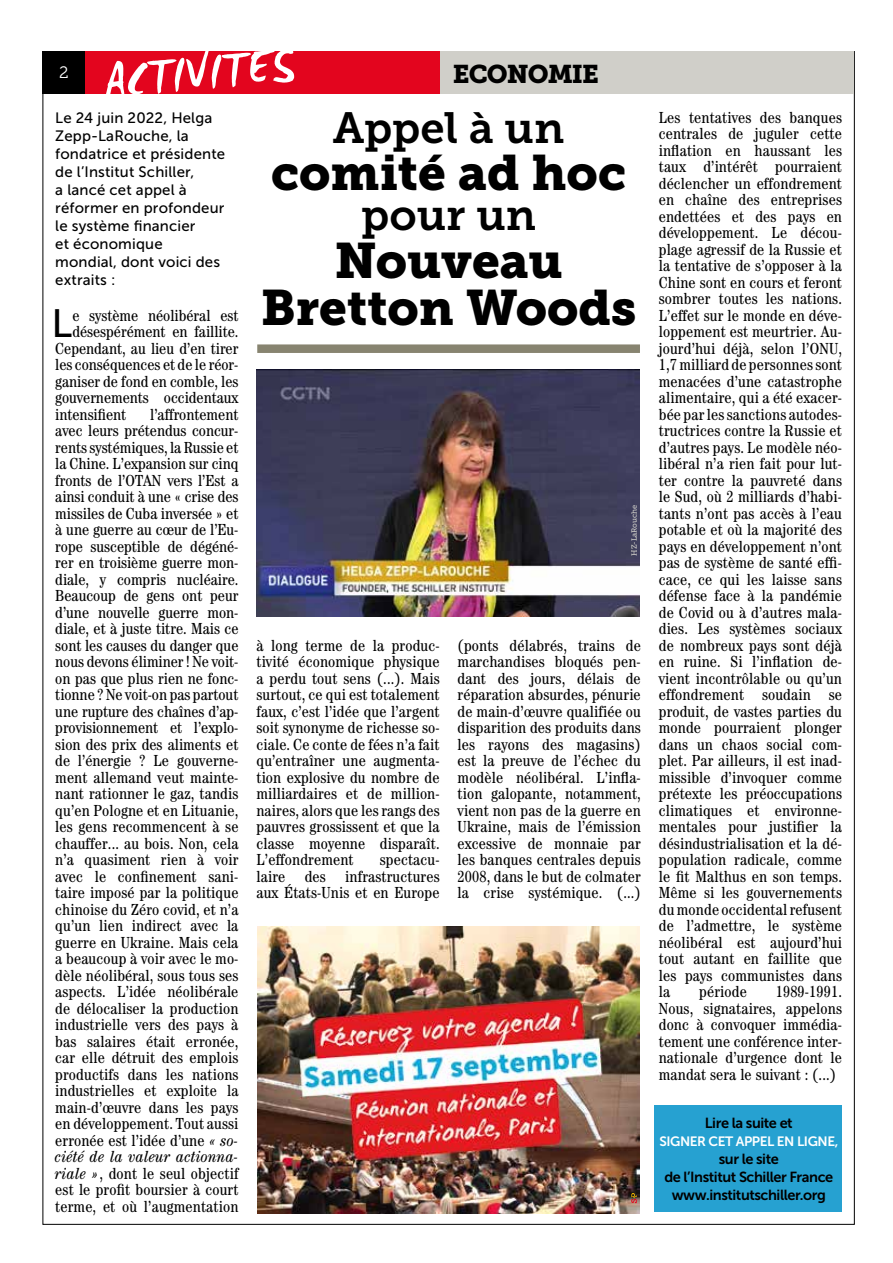
<style>
.page{position:relative;width:893px;height:1263px;background:#fff}
.page>*{position:absolute;margin:0;border:0;box-sizing:border-box;transform-origin:0 0}
.t1{font:54px "WC Mano Negra Bta";color:#fff}
.t2{font:49.5px/46.5px "Museo Slab 900";color:#000;text-align:center}
.t3{font:43.5px "Museo Slab 700";color:#000}
.t4{font:39.45px "Museo Sans 500";color:#000}
.t5{font:25.5px "Museo Slab 900";letter-spacing:-.035em;color:#000}
.t6{font:16.5px "Museo Slab 300";color:#fff}
.t7{font:condensed 16.05px/16.5px "Century Std";letter-spacing:.01em;color:#000;text-align:justify}
.t8{font:15px/18px "Museo Sans 500";letter-spacing:.01em;color:#000}
.t9{font:14.55px/18px "Museo Sans 700";letter-spacing:-.03em;color:#000;text-align:center}
.t10{font:13.5px "Museo Sans 700";letter-spacing:-.03em;color:#fff}
.t11{font:7.5px "Museo Slab 500";color:#d0cfc9}
.s1{font-style:italic}
</style>
<div class="page">
<div style="left:43px;top:51px;width:42px;height:43px;background:#000"></div>
<div style="left:85px;top:51px;width:355px;height:43px;background:#e3051e"></div>
<div style="left:440px;top:51px;width:414px;height:43px;background:#d0cfc9"></div>
<img style="left:257px;top:927px;width:383px;height:287px">
<div style="left:257px;top:344px;width:383px;height:9px;background:#878470"></div>
<img style="left:257px;top:370px;width:383px;height:247px">
<div style="left:655px;top:1106px;width:187px;height:106px;background:#26a1d1"></div>
<svg style="left:631px;top:1193px;width:6px;height:10px"></svg>
<p class="t6" style="left:59px;top:64px;width:11px">2</p>
<h1 class="t1" style="left:101px;top:48px;width:193px;rotate:-5deg">ACTIVITÉS</h1>
<h1 class="t1" style="left:98px;top:48px;width:210px;rotate:-5deg">RUBR QUE</h1>
<h3 class="t5" style="left:453px;top:59px;width:148px">ECONOMIE</h3>
<p class="t8" style="left:55px;top:109px;width:171px">Le 24 juin 2022, Helga<br>Zepp-LaRouche, la fondatrice et présidente de l’Institut Schiller,<br>a lancé cet appel à réformer en profondeur le système financier<br>et économique mondial, dont voici des extraits :</p>
<h3 class="t4" style="left:51px;top:302px;width:22px">L</h3>
<p class="t7" style="left:72px;top:307px;width:168px">e système néolibéral est</p>
<p class="t7" style="left:72px;top:323px;width:168px">désespérément en faillite.</p>
<p class="t7" style="left:55px;top:340px;width:185px">Cependant, au lieu d’en tirer</p>
<p class="t7" style="left:55px;top:356px;width:185px">les conséquences et de le réor-</p>
<p class="t7" style="left:55px;top:373px;width:185px">ganiser de fond en comble, les</p>
<p class="t7" style="left:55px;top:389px;width:185px">gouvernements occidentaux</p>
<p class="t7" style="left:55px;top:406px;width:73px">intensifient</p>
<p class="t7" style="left:55px;top:406px;width:185px;text-indent:95px">l’affrontement avec leurs prétendus concur&shy;rents systémiques, la Russie et la Chine. L’expansion sur cinq fronts de l’OTAN vers l’Est a ainsi conduit à une « crise des missiles de Cuba inversée » et à une guerre au cœur de l’Eu&shy;rope susceptible de dégéné&shy;rer en troisième guerre mon&shy;diale, y compris nucléaire.<br>Beaucoup de gens ont peur d’une nouvelle guerre mon&shy;diale, et à juste titre. Mais ce sont les causes du danger que nous devons éliminer ! Ne voit&shy;on pas que plus rien ne fonc&shy;tionne ? Ne voit-on pas partout une rupture des chaînes d’ap&shy;provisionnement et l’explo&shy;sion des prix des aliments et de l’énergie ? Le gouverne&shy;ment allemand veut mainte&shy;nant rationner le gaz, tandis qu’en Pologne et en Lituanie, les gens recommencent à se chauffer... au bois. Non, cela n’a quasiment rien à voir avec le confinement sani&shy;taire imposé par la politique chinoise du Zéro covid, et n’a qu’un lien indirect avec la guerre en Ukraine. Mais cela a beaucoup à voir avec le mo&shy;dèle néolibéral, sous tous ses aspects. L’idée néolibérale de délocaliser la production industrielle vers des pays à bas salaires était erronée, car elle détruit des emplois productifs dans les nations industrielles et exploite la main-d’œuvre dans les pays en développement. Tout aussi erronée est l’idée d’une <span class="s1">« so&shy;ciété de la valeur actionna&shy;riale »</span>, dont le seul objectif est le profit boursier à court terme, et où l’augmentation</p>
<h3 class="t3" style="left:333px;top:103px;width:233px">Appel à un</h3>
<h2 class="t2" style="left:271px;top:150px;width:356px">comité ad hoc</h2>
<h3 class="t3" style="left:361px;top:190px;width:177px">pour un</h3>
<h2 class="t2" style="left:261px;top:238px;width:377px">Nouveau<br>Bretton Woods</h2>
<p class="t11" style="left:630px;top:556px;width:53px;rotate:-90deg">HZ-LaRouche</p>
<p class="t7" style="left:256px;top:637px;width:185px">à long terme de la produc&shy;tivité économique physique a perdu tout sens (...). Mais surtout, ce qui est totalement faux, c’est l’idée que l’argent soit synonyme de richesse so&shy;ciale. Ce conte de fées n’a fait qu’entraîner une augmenta&shy;tion explosive du nombre de milliardaires et de million&shy;naires, alors que les rangs des pauvres grossissent et que la classe moyenne disparaît.<br>L’effondrement</p>
<p class="t7" style="left:256px;top:851px;width:185px;text-indent:123px">spectacu&shy;laire des infrastructures aux États-Unis et en Europe</p>
<p class="t7" style="left:458px;top:637px;width:185px">(ponts délabrés, trains de marchandises bloqués pen&shy;dant des jours, délais de réparation absurdes, pénurie de main-d’œuvre qualifiée ou disparition des produits dans les rayons des magasins) est la preuve de l’échec du modèle néolibéral. L’infla&shy;tion galopante, notamment, vient non pas de la guerre en Ukraine, mais de l’émission excessive de monnaie par les banques centrales depuis 2008, dans le but de colmater la crise systémique. (...)</p>
<p class="t7" style="left:659px;top:109px;width:185px">Les tentatives des banques centrales de juguler cette inflation en haussant les taux d’intérêt pourraient déclencher un effondrement en chaîne des entreprises endettées et des pays en développement. Le décou&shy;plage agressif de la Russie et la tentative de s’opposer à la Chine sont en cours et feront sombrer toutes les nations.<br>L’effet sur le monde en déve&shy;loppement est meurtrier. Au&shy;jourd’hui déjà, selon l’ONU, 1,7 milliard de personnes sont menacées d’une catastrophe alimentaire, qui a été exacer&shy;bée par les sanctions autodes&shy;tructrices contre la Russie et d’autres pays. Le modèle néo&shy;libéral n’a rien fait pour lut&shy;ter contre la pauvreté dans le Sud, où 2 milliards d’habi&shy;tants n’ont pas accès à l’eau potable et où la majorité des pays en développement n’ont pas de système de santé effi&shy;cace, ce qui les laisse sans défense face à la pandémie de Covid ou à d’autres mala&shy;dies. Les systèmes sociaux de nombreux pays sont déjà en ruine. Si l’inflation de&shy;vient incontrôlable ou qu’un effondrement soudain se produit, de vastes parties du monde pourraient plonger dans un chaos social com&shy;plet. Par ailleurs, il est inad&shy;missible d’invoquer comme prétexte les préoccupations climatiques et environne&shy;mentales pour justifier la désindustrialisation et la dé&shy;population radicale, comme le fit Malthus en son temps.<br>Même si les gouvernements du monde occidental refusent de l’admettre, le système néolibéral est aujourd’hui tout autant en faillite que les pays communistes dans la</p>
<p class="t7" style="left:659px;top:983px;width:185px;text-indent:117px">1989-1991.<br>Nous, signataires, appelons donc à convoquer immédia&shy;tement une conférence inter&shy;nationale d’urgence dont le mandat sera le suivant : (...)</p>
<p class="t7" style="left:699px;top:983px;width:49px">période</p>
<p class="t9" style="left:705px;top:1114px;width:89px">Lire la suite et</p>
<p class="t10" style="left:659px;top:1134px;width:180px">SIGNER CET APPEL EN LIGNE,</p>
<p class="t9" style="left:664px;top:1150px;width:170px">sur le site<br>de l’Institut Schiller France www.institutschiller.org</p>
</div>
